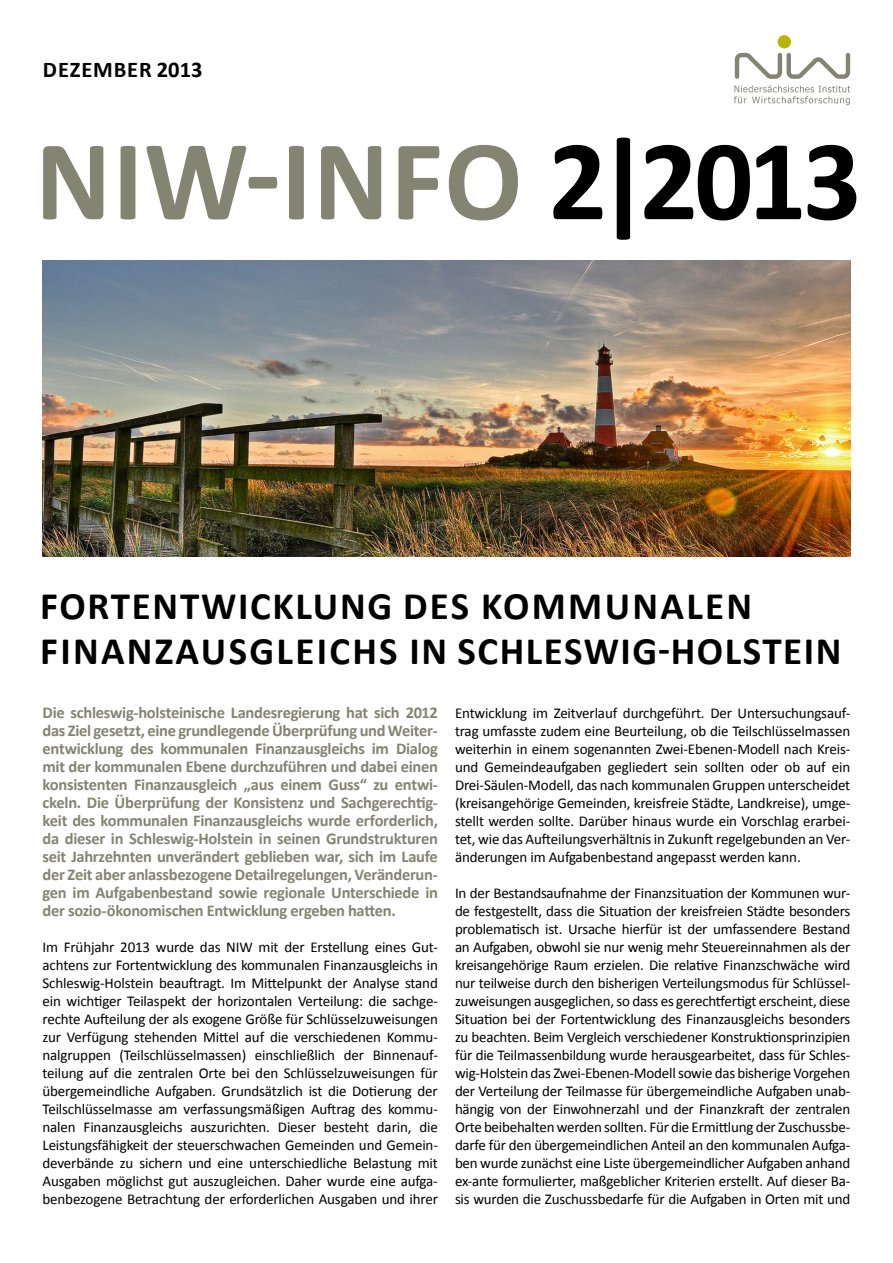
<style>
.page{position:relative;width:893px;height:1263px;background:#fff}
.page>*{position:absolute;margin:0;border:0;box-sizing:border-box;transform-origin:0 0}
.t1{font:700 115.5px "Calibri";letter-spacing:-.01em;color:#848473}
.t2{font:700 39px/45px "Calibri";letter-spacing:.045em;color:#000}
.t3{font:700 22.5px "Calibri";letter-spacing:.04em;color:#000}
.t4{font:700 16.5px/18px "Calibri";letter-spacing:-.02em;color:#848473;text-align:justify}
.t5{font:15px/18px "Calibri";letter-spacing:-.01em;color:#000;text-align:justify}
.s1{color:#000}
</style>
<div class="page">
<div style="left:778px;top:35px;width:13px;height:13px;background:#b8b500;border-radius:50%"></div>
<svg style="left:735px;top:53px;width:115px;height:26px"></svg>
<svg style="left:734px;top:85px;width:116px;height:20px"></svg>
<img style="left:43px;top:261px;width:807px;height:295px">
<h3 class="t3" style="left:43px;top:56px;width:161px">dezember 2013</h3>
<h1 class="t1" style="left:35px;top:107px;width:828px">NIW-in fo <span class="s1">2|2013</span></h1>
<h2 class="t2" style="left:40px;top:584px;width:385px">Fortentwicklung des</h2>
<h2 class="t2" style="left:40px;top:584px;width:687px;text-indent:441px">kommunalen<br>Finanzausg leichs in Schleswig</h2>
<h2 class="t2" style="left:658px;top:629px;width:144px">-Holstein</h2>
<p class="t4" style="left:43px;top:704px;width:397px">Die schleswig-holsteinische Landesregierung hat sich 2012 das Ziel gesetzt, eine grundlegende Überprüfung und Weiter&shy;entwicklung des kommunalen Finanzausgleichs im Dialog mit der kommunalen Ebene durchzuführen und dabei einen konsistenten Finanzausgleich „aus einem Guss“ zu entwi&shy;ckeln. Die Überprüfung der Konsistenz und Sachgerechtig&shy;keit des kommunalen Finanzausgleichs wurde erforderlich, da dieser in Schleswig-Holstein in seinen Grundstrukturen seit Jahrzehnten unverändert geblieben war, sich im Laufe der Zeit aber anlassbezogene Detailregelungen, Veränderun&shy;gen im Aufgabenbestand sowie regionale Unterschiede in der sozio-ökonomischen Entwicklung ergeben hatten.</p>
<p class="t5" style="left:43px;top:938px;width:397px">Im Frühjahr 2013 wurde das NIW mit der Erstellung eines Gut&shy;achtens zur Fortentwicklung des kommunalen Finanzausgleichs in Schleswig-Holstein beauftragt. Im Mittelpunkt der Analyse stand ein wichtiger Teilaspekt der horizontalen Verteilung: die sachge&shy;rechte Aufteilung der als exogene Größe für Schlüsselzuweisungen zur Verfügung stehenden Mittel auf die verschiedenen Kommu&shy;nalgruppen (Teilschlüsselmassen) einschließlich der Binnenauf&shy;teilung auf die zentralen Orte bei den Schlüsselzuweisungen für übergemeindliche Aufgaben. Grundsätzlich ist die Dotierung der Teilschlüsselmasse am verfassungsmäßigen Auftrag des kommu&shy;nalen Finanzausgleichs auszurichten. Dieser besteht darin, die Leistungsfähigkeit der steuerschwachen Gemeinden und Gemein&shy;deverbände zu sichern und eine unterschiedliche Belastung mit Ausgaben möglichst gut auszugleichen. Daher wurde eine aufga&shy;benbezogene Betrachtung der erforderlichen Ausgaben und ihrer</p>
<p class="t5" style="left:455px;top:704px;width:397px">Entwicklung im Zeitverlauf durchgeführt. Der Untersuchungsauf&shy;trag umfasste zudem eine Beurteilung, ob die Teilschlüsselmassen weiterhin in einem sogenannten Zwei-Ebenen-Modell nach Kreis&shy;und Gemeindeaufgaben gegliedert sein sollten oder ob auf ein Drei-Säulen-Modell, das nach kommunalen Gruppen unterscheidet (kreisangehörige Gemeinden, kreisfreie Städte, Landkreise), umge&shy;stellt werden sollte. Darüber hinaus wurde ein Vorschlag erarbei&shy;tet, wie das Aufteilungsverhältnis in Zukunft regelgebunden an Ver&shy;änderungen im Aufgabenbestand angepasst werden kann.</p>
<p class="t5" style="left:455px;top:884px;width:397px">In der Bestandsaufnahme der Finanzsituation der Kommunen wur&shy;de festgestellt, dass die Situation der kreisfreien Städte besonders problematisch ist. Ursache hierfür ist der umfassendere Bestand an Aufgaben, obwohl sie nur wenig mehr Steuereinnahmen als der kreisangehörige Raum erzielen. Die relative Finanzschwäche wird nur teilweise durch den bisherigen Verteilungsmodus für Schlüssel&shy;zuweisungen ausgeglichen, so dass es gerechtfertigt erscheint, diese Situation bei der Fortentwicklung des Finanzausgleichs besonders zu beachten. Beim Vergleich verschiedener Konstruktionsprinzipien für die Teilmassenbildung wurde herausgearbeitet, dass für Schles&shy;wig-Holstein das Zwei-Ebenen-Modell sowie das bisherige Vorgehen der Verteilung der Teilmasse für übergemeindliche Aufgaben unab&shy;hängig von der Einwohnerzahl und der Finanzkraft der zentralen Orte beibehalten werden sollten. Für die Ermittlung der Zuschussbe&shy;darfe für den übergemeindlichen Anteil an den kommunalen Aufga&shy;ben wurde zunächst eine Liste übergemeindlicher Aufgaben anhand ex-ante formulierter, maßgeblicher Kriterien erstellt. Auf dieser Ba&shy;sis wurden die Zuschussbedarfe für die Aufgaben in Orten mit und</p>
</div>
